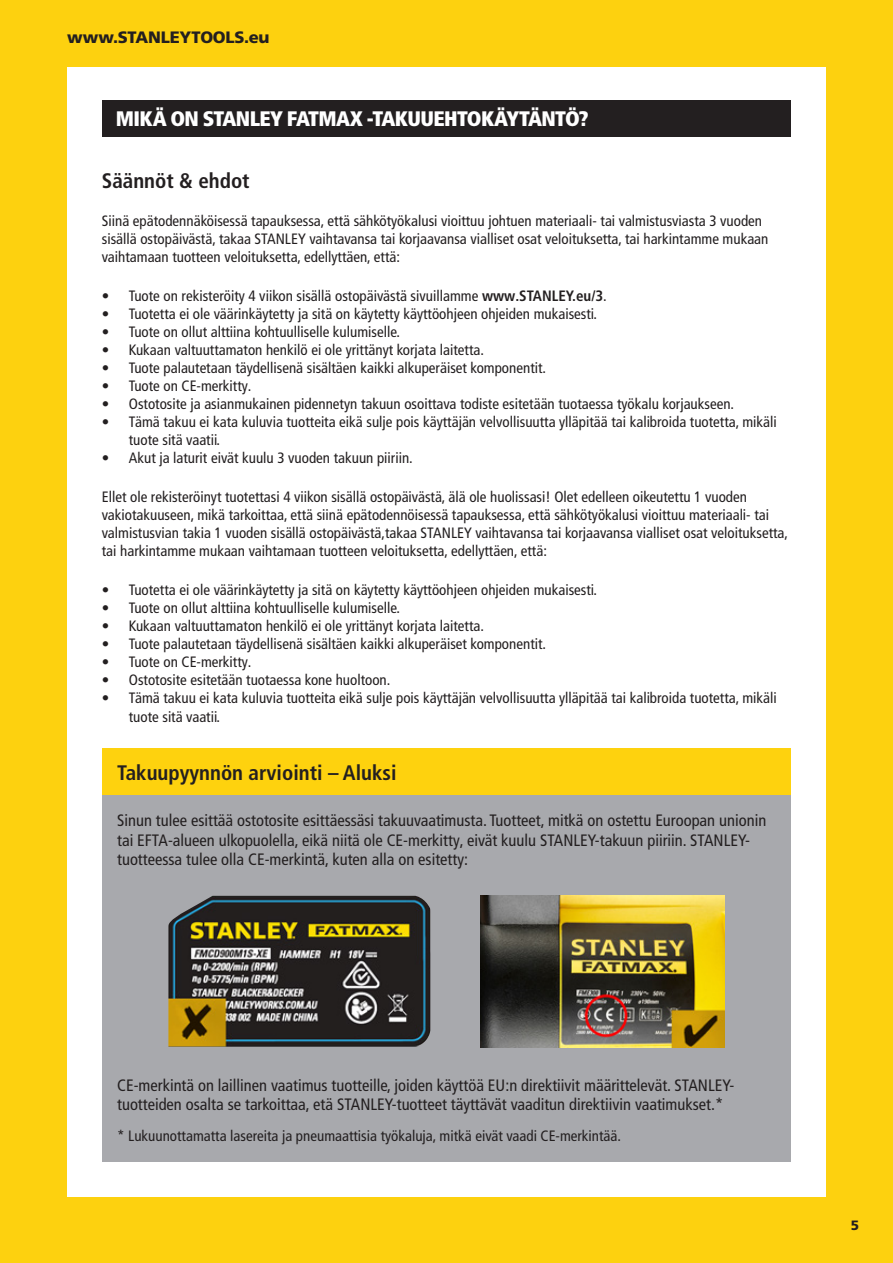
<style>
.page{position:relative;width:893px;height:1263px;background:#fdd10f}
.page>*{position:absolute;margin:0;border:0;box-sizing:border-box;transform-origin:0 0}
.t1{font:700 condensed 21px "Frutiger LT Pro";color:#231f20}
.Product_Desc_Header{font:900 condensed 21px "Frutiger LT Pro";letter-spacing:-.03em;color:#fff}
.t2{font:condensed 16.5px/19.8px "Frutiger LT Pro";color:#231f20}
.t3{font:900 16.5px "Frutiger LT Pro";letter-spacing:-.015em;color:#231f20}
.t4{font:condensed 15px/18px "Frutiger LT Pro";color:#231f20}
.t5{font:900 13.5px "Frutiger LT Pro";color:#231f20}
.s1{font-weight:700}
</style>
<div class="page">
<div style="left:67px;top:67px;width:758px;height:1129px;background:#fff"></div>
<div style="left:102px;top:795px;width:688px;height:367px;background:#a8a9ad"></div>
<div style="left:102px;top:100px;width:688px;height:36px;background:#231f20"></div>
<div style="left:102px;top:748px;width:688px;height:47px;background:#fed20e"></div>
<img style="left:480px;top:896px;width:245px;height:151px">
<img style="left:168px;top:896px;width:262px;height:151px">
<p class="t3" style="left:67px;top:27px;width:204px">www.STANLEYTOOLS.eu</p>
<p class="Product_Desc_Header" style="left:116px;top:105px;width:474px">MIKÄ ON STANLEY FATMAX -TAKUUEHTOKÄYTÄNTÖ?</p>
<p class="t1" style="left:102px;top:168px;width:149px">Säännöt &amp; ehdot</p>
<p class="t4" style="left:102px;top:211px;width:668px">Siinä epätodennäköisessä tapauksessa, että sähkötyökalusi vioittuu johtuen materiaali- tai valmistusviasta 3 vuoden sisällä ostopäivästä, takaa STANLEY vaihtavansa tai korjaavansa vialliset osat veloituksetta, tai harkintamme mukaan vaihtamaan tuotteen veloituksetta, edellyttäen, että:</p>
<p class="t4" style="left:102px;top:286px;width:507px">• Tuote on rekisteröity 4 viikon sisällä ostopäivästä sivuillamme <span class="s1">www.STANLEY.eu/3</span>.</p>
<p class="t4" style="left:102px;top:304px;width:497px">• Tuotetta ei ole väärinkäytetty ja sitä on käytetty käyttöohjeen ohjeiden mukaisesti.</p>
<p class="t4" style="left:102px;top:322px;width:300px">• Tuote on ollut alttiina kohtuulliselle kulumiselle.</p>
<p class="t4" style="left:102px;top:340px;width:384px">• Kukaan valtuuttamaton henkilö ei ole yrittänyt korjata laitetta.</p>
<p class="t4" style="left:102px;top:358px;width:446px">• Tuote palautetaan täydellisenä sisältäen kaikki alkuperäiset komponentit.</p>
<p class="t4" style="left:102px;top:376px;width:151px">• Tuote on CE-merkitty.</p>
<p class="t4" style="left:102px;top:394px;width:634px">• Ostotosite ja asianmukainen pidennetyn takuun osoittava todiste esitetään tuotaessa työkalu korjaukseen.</p>
<p class="t4" style="left:129px;top:412px;width:649px;text-indent:-27px">• Tämä takuu ei kata kuluvia tuotteita eikä sulje pois käyttäjän velvollisuutta ylläpitää tai kalibroida tuotetta, mikäli tuote sitä vaatii.</p>
<p class="t4" style="left:102px;top:448px;width:313px">• Akut ja laturit eivät kuulu 3 vuoden takuun piiriin.</p>
<p class="t4" style="left:102px;top:487px;width:688px">Ellet ole rekisteröinyt tuotettasi 4 viikon sisällä ostopäivästä, älä ole huolissasi! Olet edelleen oikeutettu 1 vuoden vakiotakuuseen, mikä tarkoittaa, että siinä epätodennöisessä tapauksessa, että sähkötyökalusi vioittuu materiaali- tai valmistusvian takia 1 vuoden sisällä ostopäivästä,takaa STANLEY vaihtavansa tai korjaavansa vialliset osat veloituksetta, tai harkintamme mukaan vaihtamaan tuotteen veloituksetta, edellyttäen, että:</p>
<p class="t4" style="left:102px;top:580px;width:497px">• Tuotetta ei ole väärinkäytetty ja sitä on käytetty käyttöohjeen ohjeiden mukaisesti.</p>
<p class="t4" style="left:102px;top:598px;width:300px">• Tuote on ollut alttiina kohtuulliselle kulumiselle.</p>
<p class="t4" style="left:102px;top:616px;width:384px">• Kukaan valtuuttamaton henkilö ei ole yrittänyt korjata laitetta.</p>
<p class="t4" style="left:102px;top:634px;width:446px">• Tuote palautetaan täydellisenä sisältäen kaikki alkuperäiset komponentit.</p>
<p class="t4" style="left:102px;top:652px;width:151px">• Tuote on CE-merkitty.</p>
<p class="t4" style="left:102px;top:670px;width:290px">• Ostotosite esitetään tuotaessa kone huoltoon.</p>
<p class="t4" style="left:129px;top:688px;width:649px;line-height:19.8px;text-indent:-27px">• Tämä takuu ei kata kuluvia tuotteita eikä sulje pois käyttäjän velvollisuutta ylläpitää tai kalibroida tuotetta, mikäli tuote sitä vaatii.</p>
<p class="t1" style="left:117px;top:760px;width:281px">Takuupyynnön arviointi – Aluksi</p>
<p class="t2" style="left:117px;top:810px;width:651px">Sinun tulee esittää ostotosite esittäessäsi takuuvaatimusta. Tuotteet, mitkä on ostettu Euroopan unionin tai EFTA-alueen ulkopuolella, eikä niitä ole CE-merkitty, eivät kuulu STANLEY-takuun piiriin. STANLEY&shy;tuotteessa tulee olla CE-merkintä, kuten alla on esitetty:</p>
<p class="t2" style="left:117px;top:1075px;width:619px">CE-merkintä on laillinen vaatimus tuotteille, joiden käyttöä EU:n direktiivit määrittelevät. STANLEY&shy;tuotteiden osalta se tarkoittaa, etä STANLEY-tuotteet täyttävät vaaditun direktiivin vaatimukset.*</p>
<p class="t4" style="left:117px;top:1127px;width:505px">* Lukuunottamatta lasereita ja pneumaattisia työkaluja, mitkä eivät vaadi CE-merkintää.</p>
<p class="t5" style="left:851px;top:1217px;width:10px">5</p>
</div>
